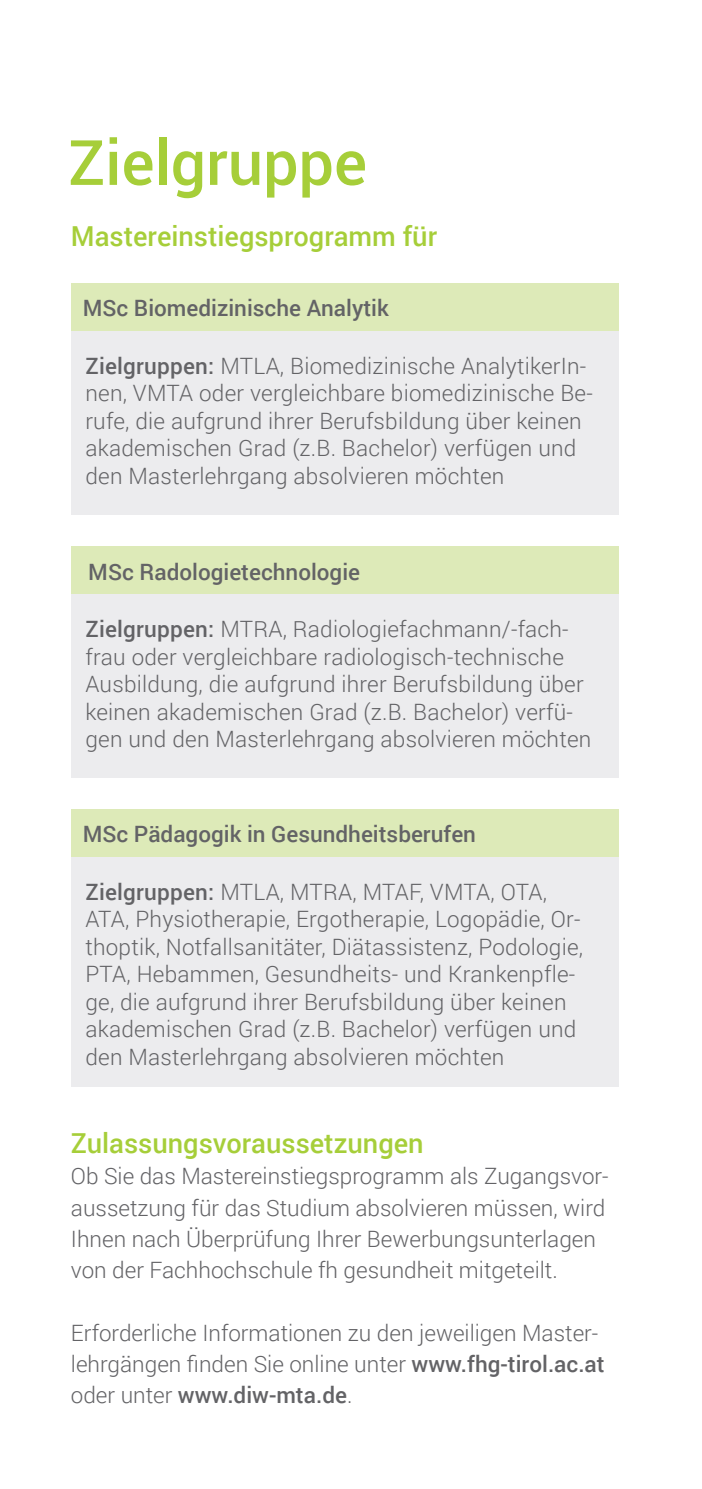
<style>
.page{position:relative;width:702px;height:1489px;background:#fff}
.page>*{position:absolute;margin:0;border:0;box-sizing:border-box;transform-origin:0 0}
.t1{font:500 62.5px "Roboto";color:#a6ce39}
.t2{font:500 27.5px "Roboto";color:#a6ce39}
.t3{font:300 22.5px/27.5px "Roboto";letter-spacing:.01em;color:#636366}
.t4{font:500 22.5px "Roboto";color:#636366}
.s1{font-weight:500}
</style>
<div class="page">
<div style="left:71px;top:283px;width:547px;height:48px;background:#ddeab8"></div>
<div style="left:71px;top:546px;width:547px;height:49px;background:#ddeab8"></div>
<div style="left:71px;top:809px;width:547px;height:48px;background:#ddeab8"></div>
<div style="left:71px;top:331px;width:547px;height:183px;background:#ececee"></div>
<div style="left:71px;top:595px;width:547px;height:183px;background:#ececee"></div>
<div style="left:71px;top:857px;width:547px;height:229px;background:#ececee"></div>
<h1 class="t1" style="left:68px;top:119px;width:300px">Zielgruppe</h1>
<p class="t2" style="left:71px;top:217px;width:368px">Mastereinstiegsprogramm für</p>
<p class="t4" style="left:83px;top:292px;width:307px">MSc Biomedizinische Analytik</p>
<p class="t3" style="left:85px;top:351px;width:509px"><span class="s1">Zielgruppen:</span> MTLA, Biomedizinische AnalytikerIn&shy;nen, VMTA oder vergleichbare biomedizinische Be&shy;rufe, die aufgrund ihrer Berufsbildung über keinen akademischen Grad (z.B. Bachelor) verfügen und den Masterlehrgang absolvieren möchten</p>
<p class="t4" style="left:88px;top:556px;width:273px">MSc Radologietechnologie</p>
<p class="t3" style="left:85px;top:615px;width:507px"><span class="s1">Zielgruppen:</span> MTRA, Radiologiefachmann/-fach&shy;frau oder vergleichbare radiologisch-technische Ausbildung, die aufgrund ihrer Berufsbildung über keinen akademischen Grad (z.B. Bachelor) verfü&shy;gen und den Masterlehrgang absolvieren möchten</p>
<p class="t4" style="left:83px;top:818px;width:395px">MSc Pädagogik in Gesundheitsberufen</p>
<p class="t3" style="left:85px;top:877px;width:499px"><span class="s1">Zielgruppen:</span> MTLA, MTRA, MTAF, VMTA, OTA, ATA, Physiotherapie, Ergotherapie, Logopädie, Or&shy;thoptik, Notfallsanitäter, Diätassistenz, Podologie, PTA, Hebammen, Gesundheits- und Krankenpfle&shy;ge, die aufgrund ihrer Berufsbildung über keinen akademischen Grad (z.B. Bachelor) verfügen und den Masterlehrgang absolvieren möchten</p>
<p class="t2" style="left:71px;top:1123px;width:354px">Zulassungsvoraussetzungen</p>
<p class="t3" style="left:71px;top:1159px;width:539px;line-height:31.2px">Ob Sie das Mastereinstiegsprogramm als Zugangsvor&shy;aussetzung für das Studium absolvieren müssen, wird Ihnen nach Überprüfung Ihrer Bewerbungsunterlagen von der Fachhochschule fh gesundheit mitgeteilt.</p>
<p class="t3" style="left:71px;top:1316px;width:535px;line-height:31.2px">Erforderliche Informationen zu den jeweiligen Master&shy;lehrgängen finden Sie online unter <span class="s1">www.fhg-tirol.ac.at </span>oder unter <span class="s1">www.diw-mta.de</span>.</p>
</div>
